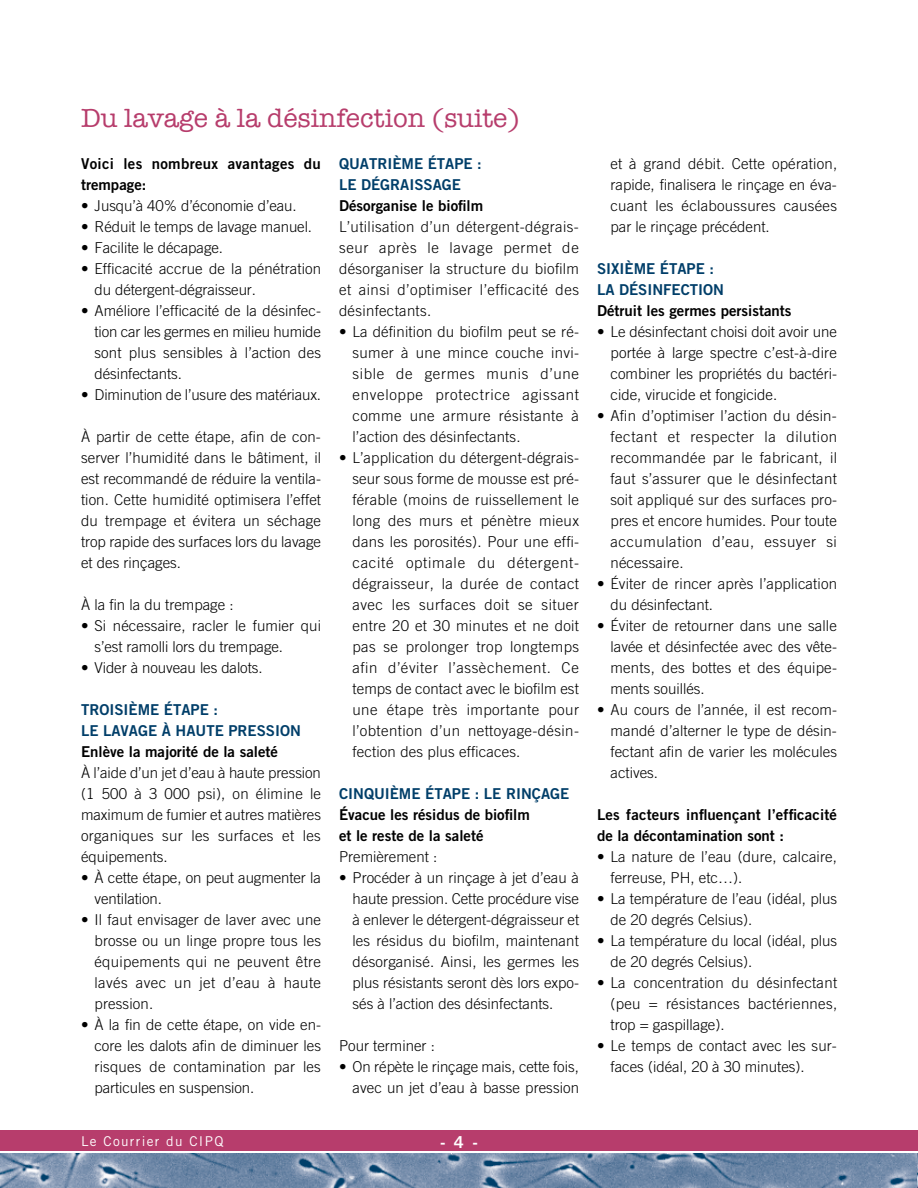
<style>
.page{position:relative;width:918px;height:1188px;background:#fff}
.page>*{position:absolute;margin:0;border:0;box-sizing:border-box;transform-origin:0 0}
.t1{font:27px "American Typewriter";color:#b73d6c}
.t2{font:16.5px "Trade Gothic Bold Two";color:#fff}
.t3{font:300 15px/21px "Trade Gothic";color:#000;text-align:justify}
.t4{font:15px/21px "Trade Gothic Bold Two";color:#000}
.t5{font:15px/21px "Trade Gothic Bold Two";color:#003e69}
.t6{font:15px/21px "Trade Gothic Bold Two";letter-spacing:.02em;color:#000}
.t7{font:13.5px "Trade Gothic";letter-spacing:.1em;color:#fff}
</style>
<div class="page">
<img style="left:0;top:1153px;width:917px;height:35px">
<div style="left:0;top:1130px;width:918px;height:21px;background:#b73d6c"></div>
<img style="left:917px;top:1153px;width:1px;height:35px">
<h1 class="t1" style="left:81px;top:97px;width:440px">Du lavage à la désinfection (suite)</h1>
<p class="t6" style="left:81px;top:153px;width:241px">Voici les nombreux avantages du trempage:</p>
<p class="t3" style="left:81px;top:195px;width:217px">• Jusqu’à 40% d’économie d’eau.</p>
<p class="t3" style="left:81px;top:216px;width:233px">• Réduit le temps de lavage manuel.</p>
<p class="t3" style="left:81px;top:237px;width:144px">• Facilite le décapage.</p>
<p class="t3" style="left:95px;top:258px;width:228px;text-indent:-14px">• Efficacité accrue de la pénétration du détergent-dégraisseur.</p>
<p class="t3" style="left:95px;top:300px;width:228px;text-indent:-13px">• Améliore l’efficacité de la désinfec&shy;tion car les germes en milieu humide sont plus sensibles à l’action des désinfectants.</p>
<p class="t3" style="left:81px;top:384px;width:242px">• Diminution de l’usure des matériaux.</p>
<p class="t3" style="left:81px;top:426px;width:242px">À partir de cette étape, afin de con&shy;server l’humidité dans le bâtiment, il est recommandé de réduire la ventila&shy;tion. Cette humidité optimisera l’effet du trempage et évitera un séchage trop rapide des surfaces lors du lavage et des rinçages.</p>
<p class="t3" style="left:81px;top:594px;width:154px">À la fin la du trempage :</p>
<p class="t3" style="left:95px;top:615px;width:228px;text-indent:-14px">• Si nécessaire, racler le fumier qui s’est ramolli lors du trempage.</p>
<p class="t3" style="left:81px;top:657px;width:183px">• Vider à nouveau les dalots.</p>
<p class="t5" style="left:81px;top:699px;width:221px">TROISIÈME ÉTAPE :<br>LE LAVAGE À HAUTE PRESSION</p>
<p class="t4" style="left:81px;top:741px;width:199px">Enlève la majorité de la saleté</p>
<p class="t3" style="left:81px;top:762px;width:242px">À l’aide d’un jet d’eau à haute pression (1 500 à 3 000 psi), on élimine le maximum de fumier et autres matières organiques sur les surfaces et les équipements.</p>
<p class="t3" style="left:95px;top:867px;width:228px;text-indent:-14px">• À cette étape, on peut augmenter la ventilation.</p>
<p class="t3" style="left:95px;top:909px;width:228px;text-indent:-14px">• Il faut envisager de laver avec une brosse ou un linge propre tous les équipements qui ne peuvent être lavés avec un jet d’eau à haute pression.</p>
<p class="t3" style="left:95px;top:1014px;width:228px;text-indent:-14px">• À la fin de cette étape, on vide en&shy;core les dalots afin de diminuer les risques de contamination par les particules en suspension.</p>
<p class="t5" style="left:339px;top:153px;width:144px">QUATRIÈME ÉTAPE :<br>LE DÉGRAISSAGE</p>
<p class="t4" style="left:339px;top:195px;width:146px">Désorganise le biofilm</p>
<p class="t3" style="left:339px;top:216px;width:242px">L’utilisation d’un détergent-dégrais&shy;seur après le lavage permet de désorganiser la structure du biofilm et ainsi d’optimiser l’efficacité des désinfectants.</p>
<p class="t3" style="left:353px;top:321px;width:228px;text-indent:-14px">• La définition du biofilm peut se ré&shy;sumer à une mince couche invi&shy;sible de germes munis d’une enveloppe protectrice agissant comme une armure résistante à l’action des désinfectants.</p>
<p class="t3" style="left:353px;top:447px;width:228px;text-indent:-13px">• L’application du détergent-dégrais&shy;seur sous forme de mousse est pré&shy;férable (moins de ruissellement le long des murs et pénètre mieux dans les porosités). Pour une effi&shy;cacité optimale du détergent&shy;dégraisseur, la durée de contact avec les surfaces doit se situer entre 20 et 30 minutes et ne doit pas se prolonger trop longtemps afin d’éviter l’assèchement. Ce temps de contact avec le biofilm est une étape très importante pour l’obtention d’un nettoyage-désin&shy;fection des plus efficaces.</p>
<p class="t5" style="left:339px;top:783px;width:232px">CINQUIÈME ÉTAPE : LE RINÇAGE</p>
<p class="t4" style="left:339px;top:804px;width:192px">Évacue les résidus de biofilm et le reste de la saleté</p>
<p class="t3" style="left:339px;top:846px;width:100px">Premièrement :</p>
<p class="t3" style="left:353px;top:867px;width:228px;text-indent:-14px">• Procéder à un rinçage à jet d’eau à haute pression. Cette procédure vise à enlever le détergent-dégraisseur et les résidus du biofilm, maintenant désorganisé. Ainsi, les germes les plus résistants seront dès lors expo&shy;sés à l’action des désinfectants.</p>
<p class="t3" style="left:339px;top:1035px;width:97px">Pour terminer :</p>
<p class="t3" style="left:339px;top:1056px;width:242px;text-align:right">• On répète le rinçage mais, cette fois, avec un jet d’eau à basse pression</p>
<p class="t7" style="left:81px;top:1133px;width:144px">Le Courrier du CIPQ</p>
<p class="t2" style="left:440px;top:1132px;width:38px">- 4 -</p>
<p class="t3" style="left:611px;top:153px;width:228px">et à grand débit. Cette opération, rapide, finalisera le rinçage en éva&shy;cuant les éclaboussures causées par le rinçage précédent.</p>
<p class="t5" style="left:597px;top:258px;width:129px">SIXIÈME ÉTAPE :<br>LA DÉSINFECTION</p>
<p class="t4" style="left:597px;top:300px;width:196px">Détruit les germes persistants</p>
<p class="t3" style="left:611px;top:321px;width:228px;text-indent:-14px">• Le désinfectant choisi doit avoir une portée à large spectre c’est-à-dire combiner les propriétés du bactéri&shy;cide, virucide et fongicide.</p>
<p class="t3" style="left:611px;top:405px;width:228px;text-indent:-14px">• Afin d’optimiser l’action du désin&shy;fectant et respecter la dilution recommandée par le fabricant, il faut s’assurer que le désinfectant soit appliqué sur des surfaces pro&shy;pres et encore humides. Pour toute accumulation d’eau, essuyer si nécessaire.</p>
<p class="t3" style="left:611px;top:573px;width:228px;text-indent:-14px">• Éviter de rincer après l’application du désinfectant.</p>
<p class="t3" style="left:611px;top:615px;width:228px;text-indent:-14px">• Éviter de retourner dans une salle lavée et désinfectée avec des vête&shy;ments, des bottes et des équipe&shy;ments souillés.</p>
<p class="t3" style="left:611px;top:699px;width:228px;text-indent:-14px">• Au cours de l’année, il est recom&shy;mandé d’alterner le type de désin&shy;fectant afin de varier les molécules actives.</p>
<p class="t4" style="left:597px;top:804px;width:242px">Les facteurs influençant l’efficacité de la décontamination sont :</p>
<p class="t3" style="left:611px;top:846px;width:228px;text-indent:-14px">• La nature de l’eau (dure, calcaire, ferreuse, PH, etc…).</p>
<p class="t3" style="left:611px;top:888px;width:228px;text-indent:-14px">• La température de l’eau (idéal, plus de 20 degrés Celsius).</p>
<p class="t3" style="left:611px;top:930px;width:228px;text-indent:-14px">• La température du local (idéal, plus de 20 degrés Celsius).</p>
<p class="t3" style="left:611px;top:972px;width:228px;text-indent:-14px">• La concentration du désinfectant (peu = résistances bactériennes, trop = gaspillage).</p>
<p class="t3" style="left:611px;top:1035px;width:228px;text-indent:-14px">• Le temps de contact avec les sur&shy;faces (idéal, 20 à 30 minutes).</p>
</div>
